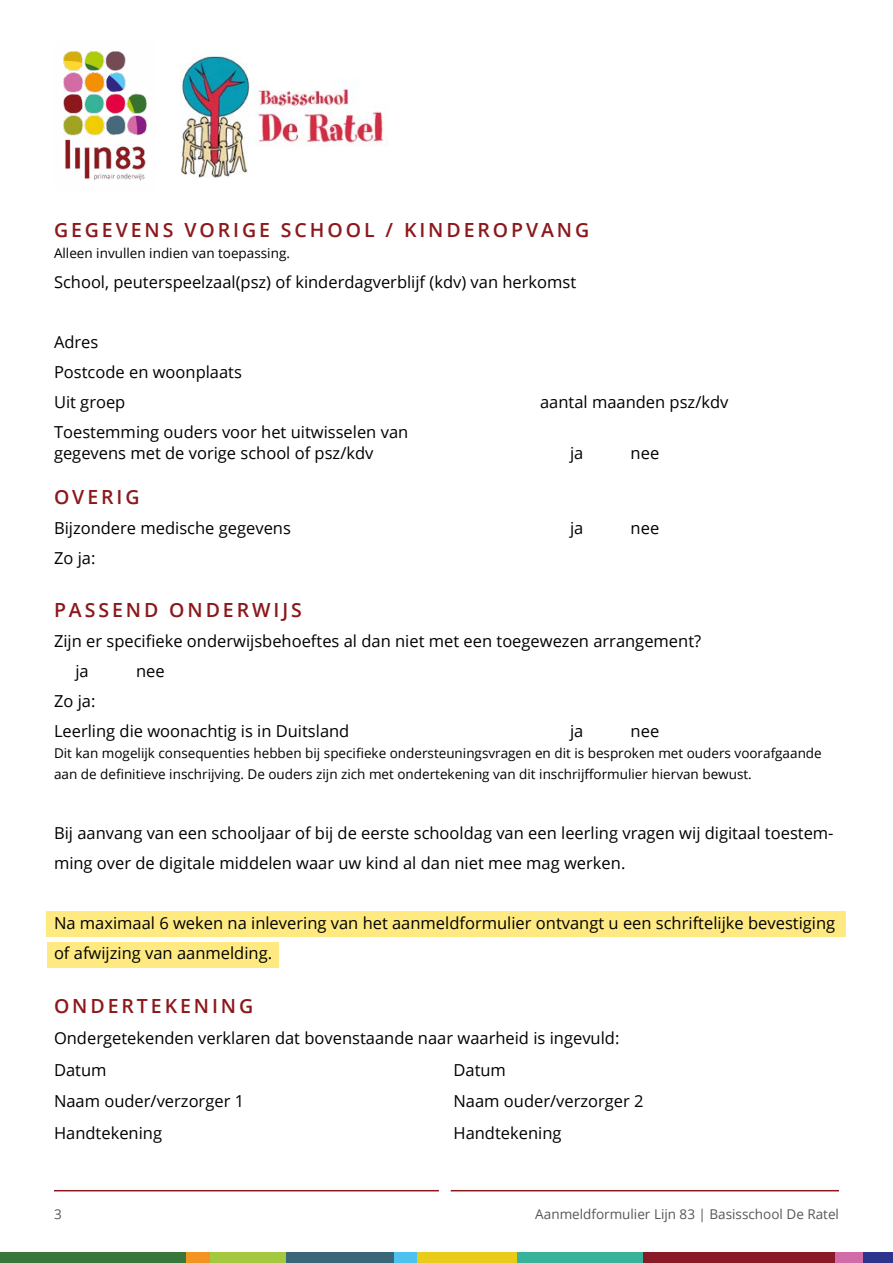
<style>
.page{position:relative;width:893px;height:1263px;background:#fff}
.page>*{position:absolute;margin:0;border:0;box-sizing:border-box;transform-origin:0 0}
.Kop{font:600 19.5px "Open Sans";letter-spacing:.15em;color:#8c181b}
.Body{font:16.5px/30px "Open Sans";color:#000}
.Body-2{font:13.5px/21px "Open Sans";color:#000}
.t1{font:13.5px "Open Sans";color:#575756}
</style>
<div class="page">
<div style="left:0;top:1252px;width:186px;height:11px;background:#37773a"></div>
<div style="left:186px;top:1252px;width:24px;height:11px;background:#f39322"></div>
<div style="left:210px;top:1252px;width:77px;height:11px;background:#a4c83f"></div>
<div style="left:287px;top:1252px;width:107px;height:11px;background:#3a6679"></div>
<div style="left:394px;top:1252px;width:24px;height:11px;background:#4dc2ee"></div>
<div style="left:418px;top:1252px;width:100px;height:11px;background:#e8cb1b"></div>
<div style="left:518px;top:1252px;width:125px;height:11px;background:#38b39a"></div>
<div style="left:643px;top:1252px;width:192px;height:11px;background:#891a26"></div>
<div style="left:835px;top:1252px;width:28px;height:11px;background:#d06ca8"></div>
<div style="left:863px;top:1252px;width:30px;height:11px;background:#2e348b"></div>
<img style="left:63px;top:51px;width:84px;height:130px">
<img style="left:180px;top:56px;width:204px;height:122px">
<div style="left:47px;top:942px;width:232px;height:25px;background:#feea80"></div>
<div style="left:47px;top:911px;width:799px;height:25px;background:#feea80"></div>
<hr style="left:54px;top:1190px;width:385px;height:1px;background:#8c181b">
<hr style="left:451px;top:1190px;width:388px;height:1px;background:#8c181b">
<p class="Kop" style="left:54px;top:217px;width:537px">GEGEVENS VORIGE SCHOOL / KINDEROPVANG</p>
<p class="Body-2" style="left:54px;top:243px;width:237px">Alleen invullen indien van toepassing.</p>
<p class="Body" style="left:54px;top:267px;width:524px">School, peuterspeelzaal(psz) of kinderdagverblijf (kdv) van herkomst</p>
<p class="Body" style="left:54px;top:327px;width:46px">Adres</p>
<p class="Body" style="left:54px;top:357px;width:189px">Postcode en woonplaats</p>
<p class="Body" style="left:54px;top:387px;width:73px">Uit groep</p>
<p class="Body" style="left:540px;top:387px;width:190px">aantal maanden psz/kdv</p>
<p class="Body" style="left:54px;top:417px;width:356px">Toestemming ouders voor het uitwisselen van</p>
<p class="Body" style="left:54px;top:438px;width:321px">gegevens met de vorige school of psz/kdv</p>
<p class="Body" style="left:570px;top:438px;width:15px">ja</p>
<p class="Body" style="left:631px;top:438px;width:30px">nee</p>
<p class="Kop" style="left:54px;top:483px;width:87px">OVERIG</p>
<p class="Body" style="left:54px;top:512px;width:238px">Bijzondere medische gegevens</p>
<p class="Body" style="left:570px;top:512px;width:15px">ja</p>
<p class="Body" style="left:631px;top:512px;width:30px">nee</p>
<p class="Body" style="left:54px;top:542px;width:43px">Zo ja:</p>
<p class="Kop" style="left:54px;top:597px;width:249px">PASSEND ONDERWIJS</p>
<p class="Body" style="left:75px;top:626px;width:627px;text-indent:-21px">Zijn er specifieke onderwijsbehoeftes al dan niet met een toegewezen arrangement? ja</p>
<p class="Body" style="left:136px;top:656px;width:30px">nee</p>
<p class="Body" style="left:54px;top:686px;width:43px">Zo ja:</p>
<p class="Body" style="left:54px;top:716px;width:297px">Leerling die woonachtig is in Duitsland</p>
<p class="Body" style="left:570px;top:716px;width:15px">ja</p>
<p class="Body" style="left:631px;top:716px;width:30px">nee</p>
<p class="Body-2" style="left:54px;top:742px;width:769px">Dit kan mogelijk consequenties hebben bij specifieke ondersteuningsvragen en dit is besproken met ouders voorafgaande aan de definitieve inschrijving. De ouders zijn zich met ondertekening van dit inschrijfformulier hiervan bewust.</p>
<p class="Body" style="left:54px;top:818px;width:781px">Bij aanvang van een schooljaar of bij de eerste schooldag van een leerling vragen wij digitaal toestem&shy;ming over de digitale middelen waar uw kind al dan niet mee mag werken.</p>
<p class="Body" style="left:54px;top:908px;width:783px">Na maximaal 6 weken na inlevering van het aanmeldformulier ontvangt u een schriftelijke bevestiging of afwijzing van aanmelding.</p>
<p class="Kop" style="left:54px;top:992px;width:201px">ONDERTEKENING</p>
<p class="Body" style="left:54px;top:1023px;width:567px">Ondergetekenden verklaren dat bovenstaande naar waarheid is ingevuld:</p>
<p class="Body" style="left:54px;top:1054px;width:54px">Datum</p>
<p class="Body" style="left:453px;top:1054px;width:54px">Datum</p>
<p class="Body" style="left:54px;top:1086px;width:192px">Naam ouder/verzorger 1</p>
<p class="Body" style="left:453px;top:1086px;width:192px">Naam ouder/verzorger 2</p>
<p class="Body" style="left:54px;top:1117px;width:110px">Handtekening</p>
<p class="Body" style="left:453px;top:1117px;width:110px">Handtekening</p>
<p class="t1" style="left:54px;top:1205px;width:9px">3</p>
<p class="t1" style="left:535px;top:1205px;width:305px">Aanmeldformulier Lijn 83 | Basisschool De Ratel</p>
</div>
